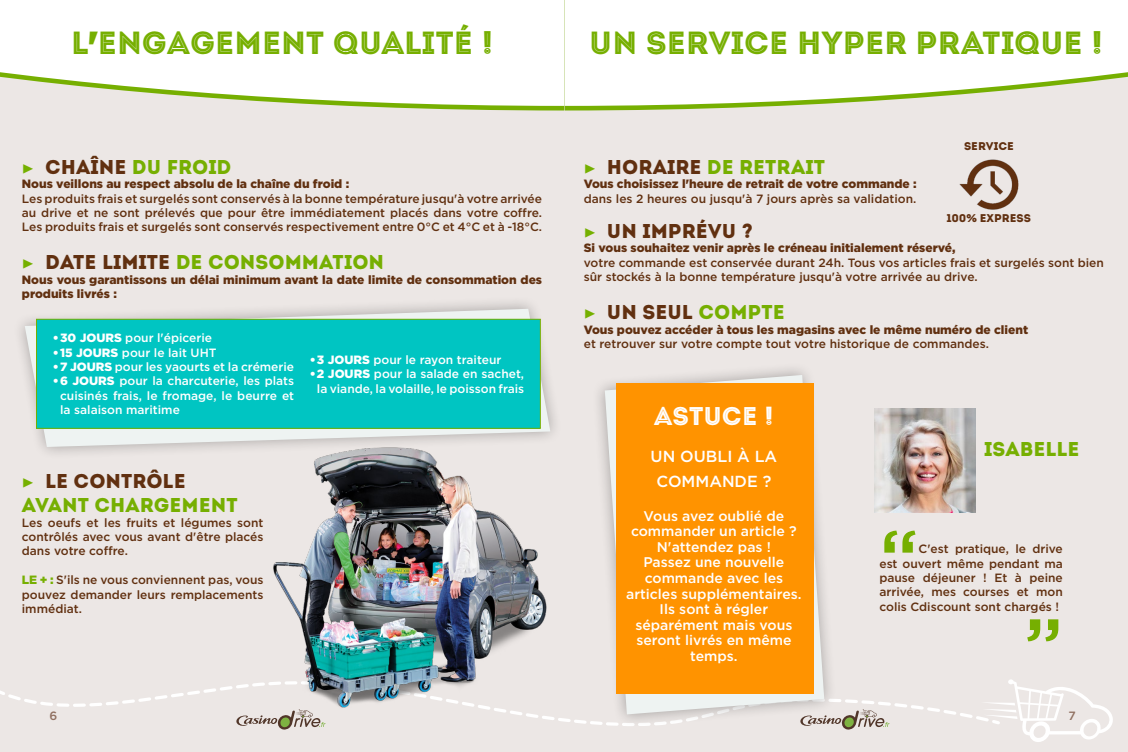
<style>
.page{position:relative;width:1128px;height:752px;background:#ece7e5}
.page>*{position:absolute;margin:0;border:0;box-sizing:border-box;transform-origin:0 0}
.t1{font:500 78px "Gotham";color:#76af01}
.t2{font:32px "Intro Inline";color:#76af01}
.t3{font:25.6px "Intro Inline";color:#fff}
.t4{font:20px/24px "Intro";color:#76af01}
.t5{font:20px "Intro";color:#613010}
.t6{font:500 16px/25.6px "Gotham";color:#fff;text-align:center}
.t7{font:500 14px/15.6px "Gotham";color:#fff;text-align:center}
.t8{font:500 12px/14.4px "Gotham";color:#613010;text-align:justify}
.t9{font:900 12px/14.4px "Gotham";color:#613010}
.t10{font:500 12px/14.4px "Gotham";color:#fff;text-align:justify}
.t11{font:500 12px "Gotham";color:#907060}
.t12{font:11.2px "Intro";color:#613010}
.s1{font-family:"Gotham";font-weight:900}
.s2{font-family:"Minion Pro";color:#75b000}
.s3{color:#613010}
.s4{font-weight:900}
.s5{font-weight:900;color:#76af01}
.s6{color:#76af01}
</style>
<div class="page">
<svg style="left:0;top:682px;width:555px;height:48px"></svg>
<svg style="left:569px;top:679px;width:544px;height:63px"></svg>
<svg style="left:352px;top:106px;width:212px;height:5px"></svg>
<svg style="left:564px;top:106px;width:211px;height:5px"></svg>
<svg style="left:0;top:0;width:564px;height:106px;background:#f9faf4"></svg>
<svg style="left:564px;top:0;width:564px;height:106px;background:#f8faf4"></svg>
<div style="left:592px;top:362px;width:245px;height:365px;background:#000;opacity:.3"></div>
<svg style="left:605px;top:375px;width:219px;height:339px"></svg>
<div style="left:617px;top:384px;width:197px;height:310px;background:#ff9300"></div>
<img style="left:960px;top:159px;width:58px;height:51px">
<div style="left:12px;top:296px;width:551px;height:164px;background:#000;opacity:.3"></div>
<svg style="left:25px;top:309px;width:525px;height:138px"></svg>
<div style="left:37px;top:319px;width:503px;height:109px;background:#00c5c2"></div>
<div style="left:36px;top:319px;width:505px;height:110px;border:1px solid #76af01"></div>
<img style="left:264px;top:441px;width:291px;height:273px">
<img style="left:875px;top:409px;width:101px;height:104px">
<h2 class="t2" style="left:71px;top:24px;width:423px">L<span class="s1">'</span>ENGAGEMENT QUALITÉ !</h2>
<h2 class="t2" style="left:589px;top:23px;width:515px">UN SERVICE HYPER PRATIQUE !</h2>
<h3 class="t4" style="left:22px;top:155px;width:211px"><span class="s2">▶</span> <span class="s3">CHAÎNE</span> DU FROID</h3>
<p class="t9" style="left:22px;top:177px;width:329px">Nous veillons au respect absolu de la chaîne du froid :</p>
<p class="t8" style="left:22px;top:191px;width:522px">Les produits frais et surgelés sont conservés à la bonne température jusqu'à votre arrivée au drive et ne sont prélevés que pour être immédiatement placés dans votre coffre.<br>Les produits frais et surgelés sont conservés respectivement entre 0°C et 4°C et à -18°C.</p>
<h3 class="t4" style="left:22px;top:250px;width:364px"><span class="s2">▶</span> <span class="s3">DATE LIMITE</span> DE CONSOMMATION</h3>
<p class="t9" style="left:22px;top:272px;width:522px">Nous vous garantissons un délai minimum avant la date limite de consommation des produits livrés :</p>
<p class="t10" style="left:53px;top:331px;width:161px"><span class="s4">•30 JOURS</span> pour l'épicerie</p>
<p class="t10" style="left:53px;top:345px;width:165px"><span class="s4">•15 JOURS</span> pour le lait UHT</p>
<p class="t10" style="left:53px;top:359px;width:243px"><span class="s4">•7 JOURS</span> pour les yaourts et la crémerie</p>
<p class="t10" style="left:60px;top:374px;width:236px;text-indent:-7px"><span class="s4">•6 JOURS</span> pour la charcuterie, les plats cuisinés frais, le fromage, le beurre et la salaison maritime</p>
<p class="t10" style="left:310px;top:352px;width:193px"><span class="s4">•3 JOURS</span> pour le rayon traiteur</p>
<p class="t10" style="left:310px;top:367px;width:216px;text-align:center"><span class="s4">•2 JOURS</span> pour la salade en sachet, la viande, la volaille, le poisson frais</p>
<h3 class="t4" style="left:22px;top:469px;width:217px"><span class="s2">▶</span> <span class="s3">LE CONTRÔLE<br></span>AVANT CHARGEMENT</h3>
<p class="t8" style="left:22px;top:515px;width:243px">Les oeufs et les fruits et légumes sont contrôlés avec vous avant d'être placés dans votre coffre.</p>
<p class="t8" style="left:22px;top:573px;width:243px"><span class="s5">LE + :</span> S'ils ne vous conviennent pas, vous pouvez demander leurs remplacements immédiat.</p>
<h3 class="t4" style="left:584px;top:155px;width:243px"><span class="s2">▶</span> <span class="s3">HORAIRE</span> DE RETRAIT</h3>
<p class="t9" style="left:584px;top:177px;width:334px">Vous choisissez l'heure de retrait de votre commande :</p>
<p class="t8" style="left:584px;top:191px;width:334px">dans les 2 heures ou jusqu'à 7 jours après sa validation.</p>
<p class="t12" style="left:964px;top:140px;width:51px">SERVICE</p>
<p class="t12" style="left:947px;top:212px;width:86px">100<span class="s1">%</span> EXPRESS</p>
<h3 class="t5" style="left:584px;top:219px;width:170px"><span class="s2">▶</span> UN IMPRÉVU ?</h3>
<p class="t9" style="left:584px;top:241px;width:373px">Si vous souhaitez venir après le créneau initialement réservé,</p>
<p class="t8" style="left:584px;top:255px;width:522px">votre commande est conservée durant 24h. Tous vos articles frais et surgelés sont bien sûr stockés à la bonne température jusqu'à votre arrivée au drive.</p>
<h3 class="t5" style="left:584px;top:300px;width:202px"><span class="s2">▶</span> UN SEUL <span class="s6">COMPTE</span></h3>
<p class="t9" style="left:584px;top:322px;width:446px">Vous pouvez accéder à tous les magasins avec le même numéro de client</p>
<p class="t8" style="left:584px;top:336px;width:407px">et retrouver sur votre compte tout votre historique de commandes.</p>
<h3 class="t3" style="left:654px;top:400px;width:121px">ASTUCE !</h3>
<h3 class="t6" style="left:651px;top:443px;width:128px">UN OUBLI À LA<br>COMMANDE ?</h3>
<p class="t7" style="left:626px;top:508px;width:177px">Vous avez oublié de commander un article ?<br>N'attendez pas !<br>Passez une nouvelle commande avec les articles supplémentaires.<br>Ils sont à régler séparément mais vous seront livrés en même temps.</p>
<h3 class="t4" style="left:984px;top:437px;width:97px">ISABELLE</h3>
<h1 class="t1" style="left:879px;top:507px;width:41px">“</h1>
<p class="t8" style="left:879px;top:542px;width:185px;text-indent:39px">C'est pratique, le drive est ouvert même pendant ma pause déjeuner ! Et à peine arrivée, mes courses et mon colis Cdiscount sont chargés !</p>
<h1 class="t1" style="left:1024px;top:595px;width:41px">”</h1>
<p class="t11" style="left:49px;top:708px;width:9px">6</p>
<p class="t11" style="left:1069px;top:708px;width:9px">7</p>
</div>
